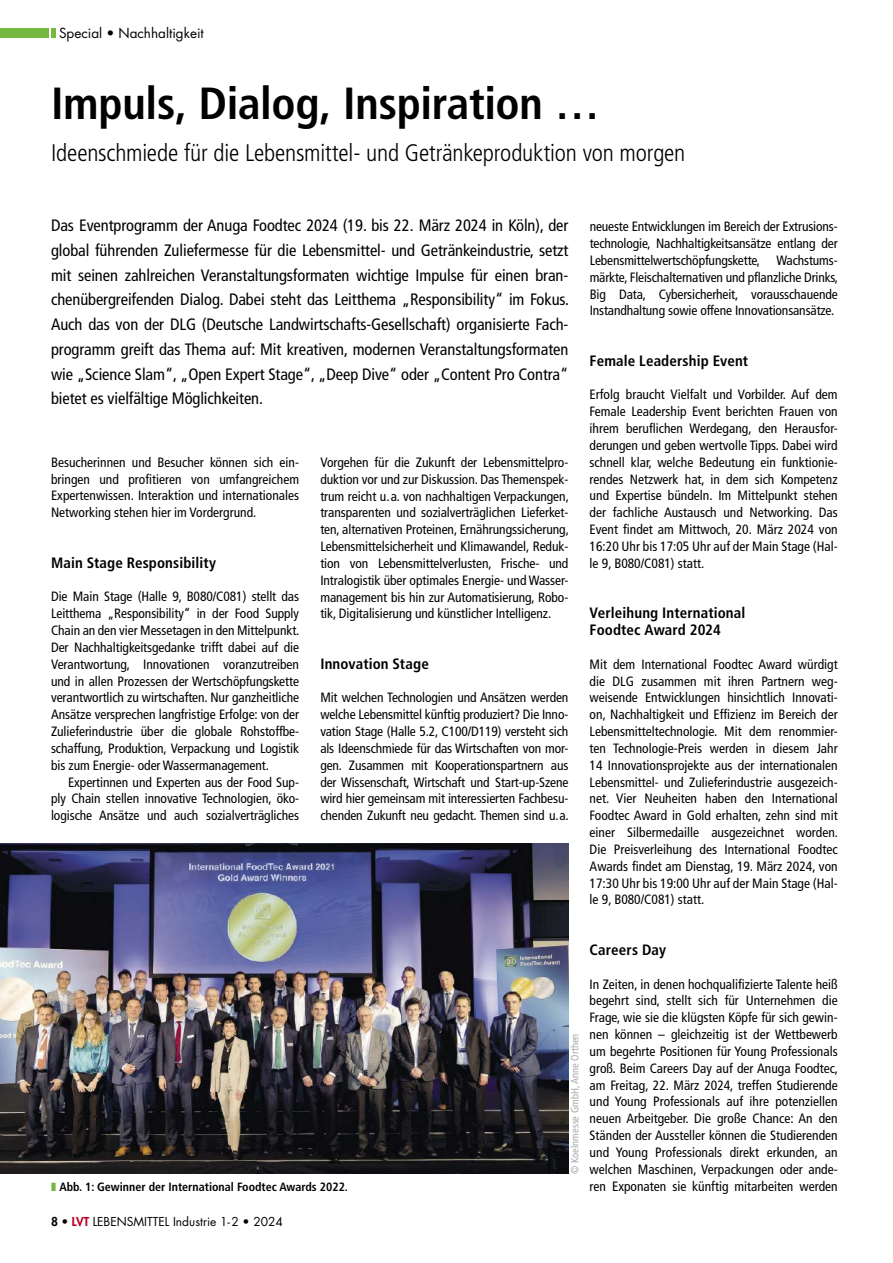
<style>
.page{position:relative;width:893px;height:1263px;background:#fff}
.page>*{position:absolute;margin:0;border:0;box-sizing:border-box;transform-origin:0 0}
.t1{font:700 condensed 45px "Frutiger LT Std";letter-spacing:-.005em;color:#000}
.t2{font:300 condensed 24px "Frutiger LT Std";letter-spacing:-.01em;color:#000}
.t3{font:condensed 16.5px/24.8px "Frutiger LT Std";letter-spacing:-.005em;color:#000;text-align:justify}
.t4{font:700 condensed 15px/16.8px "Frutiger LT Std";letter-spacing:.01em;color:#000}
.t5{font:condensed 13.5px/16.8px "Frutiger LT Std";letter-spacing:-.005em;color:#000;text-align:justify}
.t6{font:13.5px "Futura Std";color:#000}
.t7{font:700 condensed 12px "Frutiger LT Std";color:#000}
.t8{font:12px "Futura Std";color:#000}
.t9{font:condensed 10.5px "Frutiger LT Std";color:#aaa}
.s1{color:#75b73f}
.s2{font-weight:800}
.s3{font-weight:800;color:#be0027}
</style>
<div class="page">
<img style="left:0;top:843px;width:568px;height:331px">
<hr style="left:51px;top:28px;width:4px;height:10px;background:#75b73f">
<div style="left:0;top:28px;width:48px;height:10px;background:#75b73f"></div>
<p class="t6" style="left:59px;top:24px;width:146px">Special • Nachhaltigkeit</p>
<h1 class="t1" style="left:51px;top:76px;width:550px">Impuls, Dialog, Inspiration …</h1>
<h2 class="t2" style="left:51px;top:139px;width:636px">Ideenschmiede für die Lebensmittel- und Getränkeproduktion von morgen</h2>
<p class="t3" style="left:51px;top:213px;width:519px">Das Eventprogramm der Anuga Foodtec 2024 (19. bis 22. März 2024 in Köln), der global führenden Zuliefermesse für die Lebensmittel- und Getränkeindustrie, setzt mit seinen zahlreichen Veranstaltungsformaten wichtige Impulse für einen bran&shy;chenübergreifenden Dialog. Dabei steht das Leitthema „Responsibility“ im Fokus.<br>Auch das von der DLG (Deutsche Landwirtschafts-Gesellschaft) organisierte Fach&shy;programm greift das Thema auf: Mit kreativen, modernen Veranstaltungsformaten wie „Science Slam“, „Open Expert Stage“, „Deep Dive“ oder „Content Pro Contra“ bietet es vielfältige Möglichkeiten.</p>
<p class="t5" style="left:51px;top:454px;width:250px">Besucherinnen und Besucher können sich ein&shy;bringen und profitieren von umfangreichem Expertenwissen. Interaktion und internationales Networking stehen hier im Vordergrund.</p>
<p class="t4" style="left:51px;top:554px;width:167px">Main Stage Responsibility</p>
<p class="t5" style="left:51px;top:588px;width:250px">Die Main Stage (Halle 9, B080/C081) stellt das Leitthema „Responsibility“ in der Food Supply Chain an den vier Messetagen in den Mittelpunkt.<br>Der Nachhaltigkeitsgedanke trifft dabei auf die Verantwortung, Innovationen voranzutreiben und in allen Prozessen der Wertschöpfungskette verantwortlich zu wirtschaften. Nur ganzheitliche Ansätze versprechen langfristige Erfolge: von der Zulieferindustrie über die globale Rohstoffbe&shy;schaffung, Produktion, Verpackung und Logistik bis zum Energie- oder Wassermanagement.</p>
<p class="t5" style="left:51px;top:774px;width:250px;text-indent:17px">Expertinnen und Experten aus der Food Sup&shy;ply Chain stellen innovative Technologien, öko&shy;logische Ansätze und auch sozialverträgliches</p>
<p class="t5" style="left:320px;top:454px;width:250px">Vorgehen für die Zukunft der Lebensmittelpro&shy;duktion vor und zur Diskussion. Das Themenspek&shy;trum reicht u.a. von nachhaltigen Verpackungen, transparenten und sozialverträglichen Lieferket&shy;ten, alternativen Proteinen, Ernährungssicherung, Lebensmittelsicherheit und Klimawandel, Reduk&shy;tion von Lebensmittelverlusten, Frische- und Intralogistik über optimales Energie- und Wasser&shy;management bis hin zur Automatisierung, Robo&shy;tik, Digitalisierung und künstlicher Intelligenz.</p>
<p class="t4" style="left:320px;top:655px;width:110px">Innovation Stage</p>
<p class="t5" style="left:320px;top:689px;width:250px">Mit welchen Technologien und Ansätzen werden welche Lebensmittel künftig produziert? Die Inno&shy;vation Stage (Halle 5.2, C100/D119) versteht sich als Ideenschmiede für das Wirtschaften von mor&shy;gen. Zusammen mit Kooperationspartnern aus der Wissenschaft, Wirtschaft und Start-up-Szene wird hier gemeinsam mit interessierten Fachbesu&shy;chenden Zukunft neu gedacht. Themen sind u.a.</p>
<p class="t9" style="left:569px;top:1174px;width:142px;rotate:-90deg">© Koelnmesse GmbH, Anne Orthen</p>
<p class="t5" style="left:590px;top:218px;width:250px">neueste Entwicklungen im Bereich der Extrusions&shy;technologie, Nachhaltigkeitsansätze entlang der Lebensmittelwertschöpfungskette, Wachstums&shy;märkte, Fleischalternativen und pflanzliche Drinks, Big Data, Cybersicherheit, vorausschauende Instandhaltung sowie offene Innovationsansätze.</p>
<p class="t4" style="left:590px;top:352px;width:160px">Female Leadership Event</p>
<p class="t5" style="left:590px;top:386px;width:250px">Erfolg braucht Vielfalt und Vorbilder. Auf dem Female Leadership Event berichten Frauen von ihrem beruflichen Werdegang, den Herausfor&shy;derungen und geben wertvolle Tipps. Dabei wird schnell klar, welche Bedeutung ein funktionie&shy;rendes Netzwerk hat, in dem sich Kompetenz und Expertise bündeln. Im Mittelpunkt stehen der fachliche Austausch und Networking. Das Event findet am Mittwoch, 20. März 2024 von 16:20 Uhr bis 17:05 Uhr auf der Main Stage (Hal&shy;le 9, B080/C081) statt.</p>
<p class="t4" style="left:590px;top:605px;width:157px">Verleihung International<br>Foodtec Award 2024</p>
<p class="t5" style="left:590px;top:656px;width:250px">Mit dem International Foodtec Award würdigt die DLG zusammen mit ihren Partnern weg&shy;weisende Entwicklungen hinsichtlich Innovati&shy;on, Nachhaltigkeit und Effizienz im Bereich der Lebensmitteltechnologie. Mit dem renommier&shy;ten Technologie-Preis werden in diesem Jahr 14 Innovationsprojekte aus der internationalen Lebensmittel- und Zulieferindustrie ausgezeich&shy;net. Vier Neuheiten haben den International Foodtec Award in Gold erhalten, zehn sind mit einer Silbermedaille ausgezeichnet worden.<br>Die Preisverleihung des International Foodtec Awards findet am Dienstag, 19. März 2024, von 17:30 Uhr bis 19:00 Uhr auf der Main Stage (Hal&shy;le 9, B080/C081) statt.</p>
<p class="t4" style="left:590px;top:941px;width:78px">Careers Day</p>
<p class="t5" style="left:590px;top:975px;width:250px">In Zeiten, in denen hochqualifizierte Talente heiß begehrt sind, stellt sich für Unternehmen die Frage, wie sie die klügsten Köpfe für sich gewin&shy;nen können – gleichzeitig ist der Wettbewerb um begehrte Positionen für Young Professionals groß. Beim Careers Day auf der Anuga Foodtec, am Freitag, 22. März 2024, treffen Studierende und Young Professionals auf ihre potenziellen neuen Arbeitgeber. Die große Chance: An den Ständen der Aussteller können die Studierenden und Young Professionals direkt erkunden, an welchen Maschinen, Verpackungen oder ande-</p>
<p class="t7" style="left:51px;top:1179px;width:298px"><span class="s1">❚</span> Abb. 1: Gewinner der International Foodtec Awards 2022.</p>
<p class="t5" style="left:590px;top:1177px;width:250px">ren Exponaten sie künftig mitarbeiten werden</p>
<p class="t8" style="left:51px;top:1214px;width:233px"><span class="s2">8 •</span> <span class="s3">LVT</span> LEBENSMITTEL Industrie 1-2 • 2024</p>
</div>
